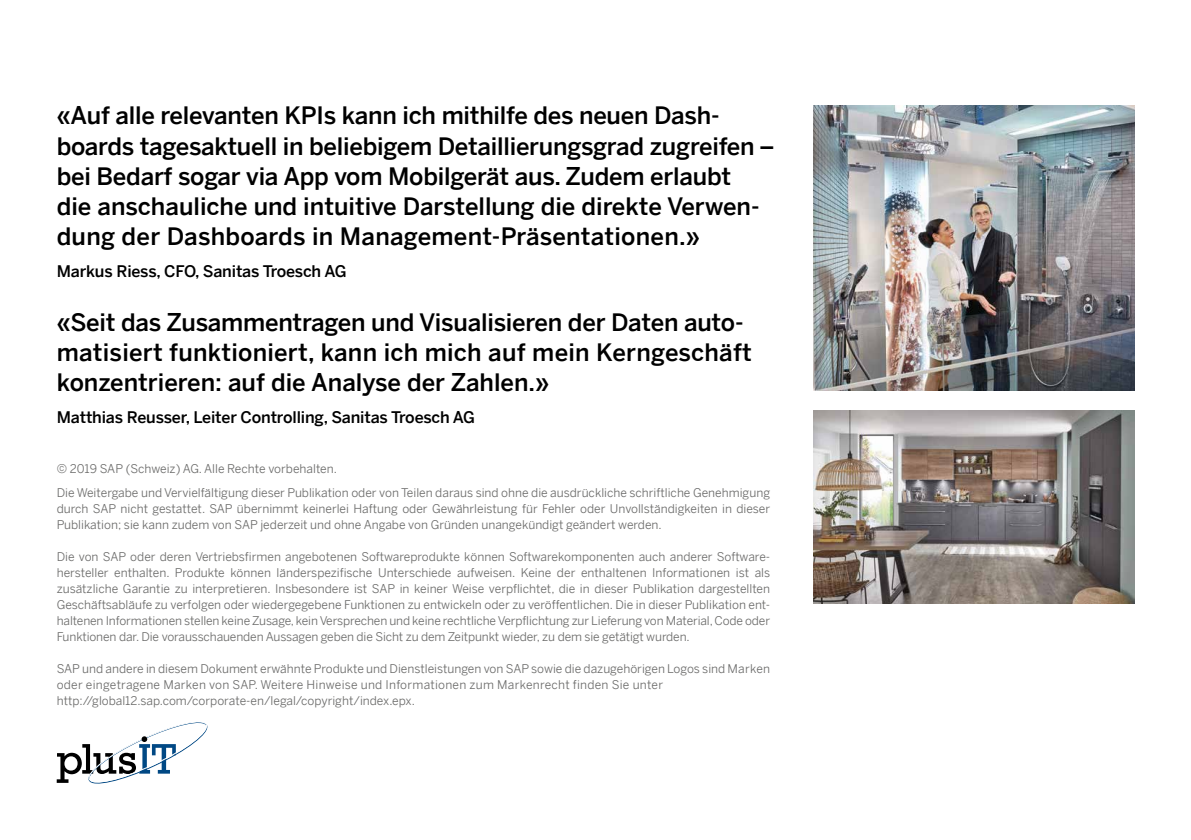
<style>
.page{position:relative;width:1191px;height:840px;background:#fff}
.page>*{position:absolute;margin:0;border:0;box-sizing:border-box;transform-origin:0 0}
.t1{font:500 24px/30px "Benton Sans";letter-spacing:-.01em;color:#000}
.t2{font:500 16px "Benton Sans";letter-spacing:-.01em;color:#000}
.t3{font:12px/16px "Benton Sans";color:#6b6b6a}
</style>
<div class="page">
<svg style="left:57px;top:722px;width:151px;height:62px"></svg>
<img style="left:813px;top:105px;width:321px;height:285px">
<img style="left:813px;top:410px;width:321px;height:193px">
<p class="t1" style="left:57px;top:100px;width:719px">«Auf alle relevanten KPIs kann ich mithilfe des neuen Dash&shy;boards tagesaktuell in beliebigem Detaillierungsgrad zugreifen – bei Bedarf sogar via App vom Mobilgerät aus. Zudem erlaubt<br>die anschauliche und intuitive Darstellung die direkte Verwen&shy;dung der Dashboards in Management-Präsentationen.»</p>
<h2 class="t2" style="left:57px;top:259px;width:291px">Markus Riess, CFO, Sanitas Troesch AG</h2>
<h1 class="t1" style="left:57px;top:305px;width:696px">«Seit das Zusammentragen und Visualisieren der Daten auto&shy;matisiert funktioniert, kann ich mich auf mein Kerngeschäft konzentrieren: auf die Analyse der Zahlen.»</h1>
<h2 class="t2" style="left:57px;top:405px;width:420px">Matthias Reusser, Leiter Controlling, Sanitas Troesch AG</h2>
<p class="t3" style="left:57px;top:455px;width:715px;line-height:24px">© 2019 SAP (Schweiz) AG. Alle Rechte vorbehalten.<br>Die Weitergabe und Vervielfältigung dieser Publikation oder von Teilen daraus sind ohne die ausdrückliche schriftliche Genehmigung</p>
<p class="t3" style="left:57px;top:499px;width:715px">durch SAP nicht gestattet. SAP übernimmt keinerlei Haftung oder Gewährleistung für Fehler oder Unvollständigkeiten in dieser<br>Publikation; sie kann zudem von SAP jederzeit und ohne Angabe von Gründen unangekündigt geändert werden.</p>
<p class="t3" style="left:57px;top:547px;width:715px;text-align:justify">Die von SAP oder deren Vertriebsfirmen angebotenen Softwareprodukte können Softwarekomponenten auch anderer Software&shy;hersteller enthalten. Produkte können länderspezifische Unterschiede aufweisen. Keine der enthaltenen Informationen ist als zusätzliche Garantie zu interpretieren. Insbesondere ist SAP in keiner Weise verpflichtet, die in dieser Publikation dargestellten Geschäftsabläufe zu verfolgen oder wiedergegebene Funktionen zu entwickeln oder zu veröffentlichen. Die in dieser Publikation ent&shy;haltenen Informationen stellen keine Zusage, kein Versprechen und keine rechtliche Verpflichtung zur Lieferung von Material, Code oder Funktionen dar. Die vorausschauenden Aussagen geben die Sicht zu dem Zeitpunkt wieder, zu dem sie getätigt wurden.</p>
<p class="t3" style="left:57px;top:659px;width:715px">SAP und andere in diesem Dokument erwähnte Produkte und Dienstleistungen von SAP sowie die dazugehörigen Logos sind Marken oder eingetragene Marken von SAP. Weitere Hinweise und Informationen zum Markenrecht finden Sie unter http://global12.sap.com/corporate-en/legal/copyright/index.epx.</p>
</div>
